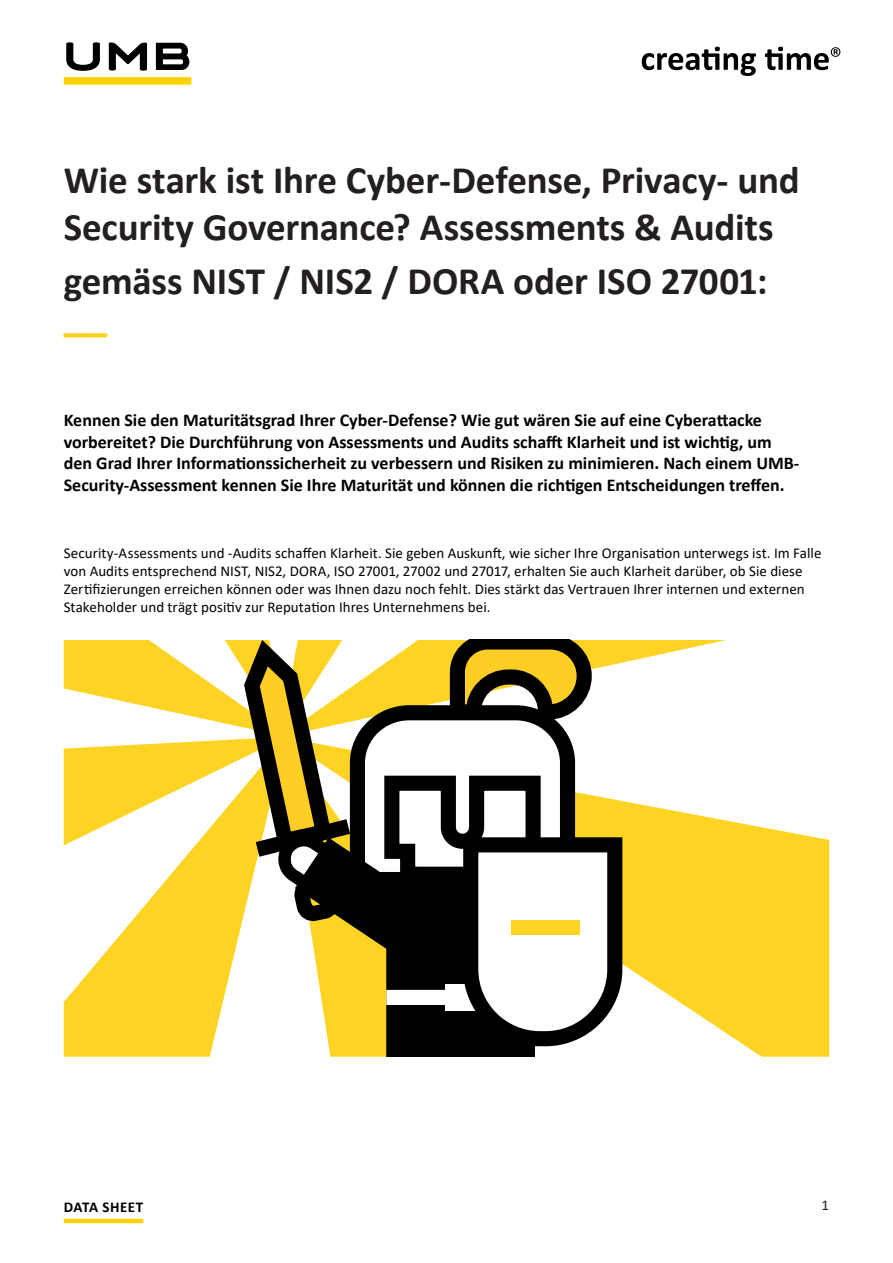
<style>
.page{position:relative;width:893px;height:1263px;background:#fff}
.page>*{position:absolute;margin:0;border:0;box-sizing:border-box;transform-origin:0 0}
.t1{font:700 45px "Calibri";color:#fcd125}
.t2{font:700 39px/46.8px "Calibri";letter-spacing:-.005em;color:#231f20}
.t3{font:700 18px/21.6px "Calibri";color:#000}
.t4{font:15px/18px "Calibri";color:#000}
.t5{font:700 15px "Calibri";letter-spacing:.03em;color:#000}
.t6{font:15px "Calibri";color:#231f20}
</style>
<div class="page">
<hr style="left:64px;top:1219px;width:79px;height:4px;background:#fed304">
<div style="left:64px;top:77px;width:127px;height:8px;background:#fed304"></div>
<svg style="left:66px;top:42px;width:34px;height:29px"></svg>
<svg style="left:109px;top:42px;width:38px;height:29px"></svg>
<svg style="left:156px;top:43px;width:33px;height:27px"></svg>
<svg style="left:642px;top:47px;width:114px;height:29px"></svg>
<svg style="left:765px;top:47px;width:75px;height:23px"></svg>
<div style="left:727px;top:820px;width:102px;height:237px;background:#fdd324"></div>
<svg style="left:64px;top:640px;width:663px;height:417px"></svg>
<h2 class="t2" style="left:64px;top:156px;width:737px">Wie stark ist Ihre Cyber-Defense, Privacy- und<br>Security Governance? Assessments &amp; Audits</h2>
<h2 class="t2" style="left:64px;top:257px;width:705px">gemäss NIST / NIS2 / DORA oder ISO 27001:</h2>
<h1 class="t1" style="left:64px;top:301px;width:45px">––</h1>
<p class="t3" style="left:64px;top:409px;width:737px">Kennen Sie den Maturitätsgrad Ihrer Cyber-Defense? Wie gut wären Sie auf eine Cyberattacke vorbereitet? Die Durchführung von Assessments und Audits schafft Klarheit und ist wichtig, um den Grad Ihrer Informationssicherheit zu verbessern und Risiken zu minimieren. Nach einem UMB-Security-Assessment kennen Sie Ihre Maturität und können die richtigen Entscheidungen treffen.</p>
<p class="t4" style="left:64px;top:543px;width:759px">Security-Assessments und -Audits schaffen Klarheit. Sie geben Auskunft, wie sicher Ihre Organisation unterwegs ist. Im Falle von Audits entsprechend NIST, NIS2, DORA, ISO 27001, 27002 und 27017, erhalten Sie auch Klarheit darüber, ob Sie diese Zertifizierungen erreichen können oder was Ihnen dazu noch fehlt. Dies stärkt das Vertrauen Ihrer internen und externen Stakeholder und trägt positiv zur Reputation Ihres Unternehmens bei.</p>
<p class="t5" style="left:64px;top:1196px;width:81px">DATA SHEET</p>
<p class="t6" style="left:822px;top:1195px;width:9px">1</p>
</div>
